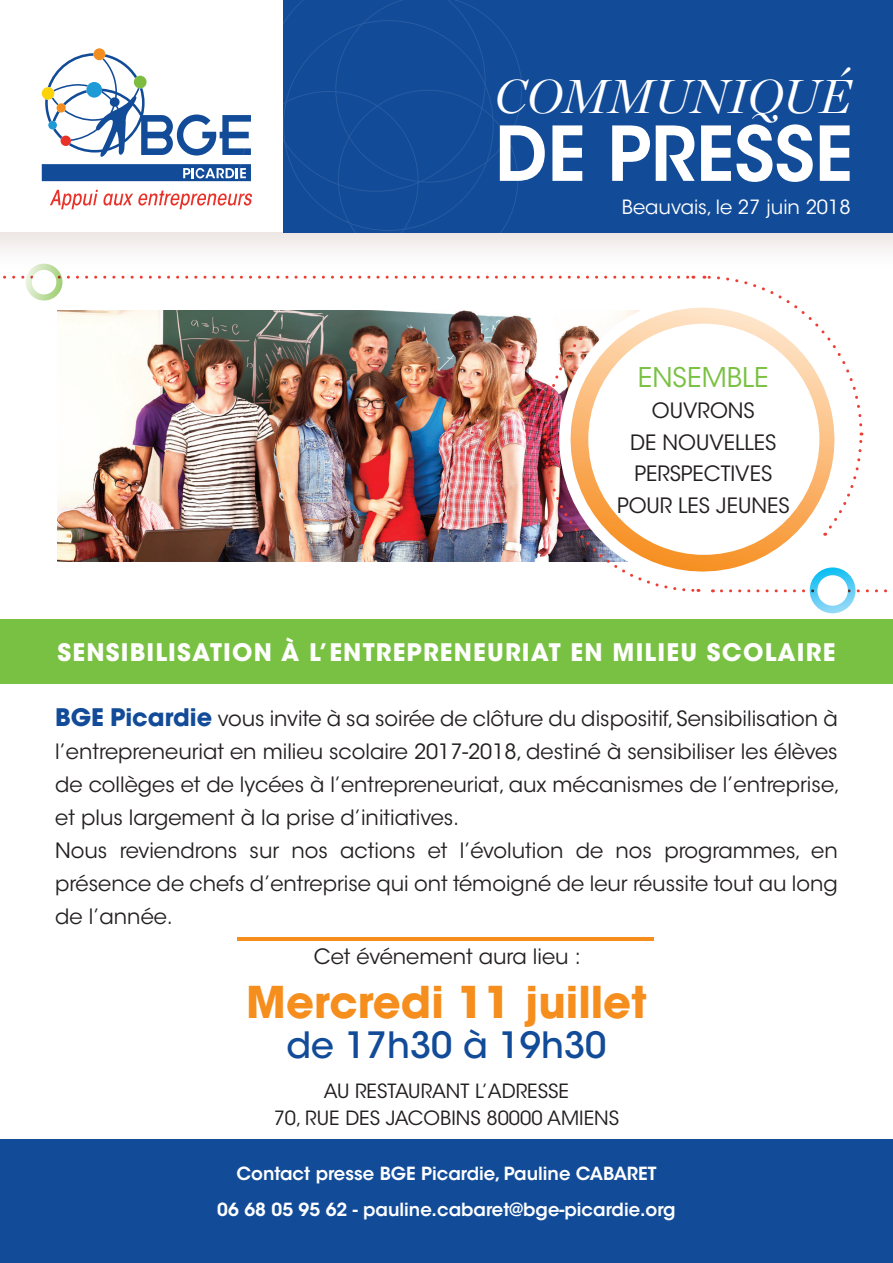
<style>
.page{position:relative;width:893px;height:1263px;background:#fff}
.page>*{position:absolute;margin:0;border:0;box-sizing:border-box;transform-origin:0 0}
.t1{font:600 74.85px "ITC Avant Garde Std";color:#fff;scale:.96 1}
.t2{font:italic 47.25px "Chronicle Display";color:#fff}
.t3{font:700 43.5px "ITC Avant Garde Std";color:#f68e1e}
.t4{font:500 36px "ITC Avant Garde Std";color:#124b98}
.t5{font:27px "ITC Avant Garde Std";color:#79c142}
.t6{font:700 24px "ITC Avant Garde Std";letter-spacing:.05em;color:#fff}
.t7{font:21px/33px "ITC Avant Garde Std";color:#231f20;text-align:justify}
.t8{font:19.5px "ITC Avant Garde Std";color:#231f20}
.t9{font:19.5px "ITC Avant Garde Std";color:#fff}
.t10{font:600 18px "ITC Avant Garde Std";color:#fff}
.s1{font-weight:700;font-size:24px;color:#124b98}
</style>
<div class="page">
<div style="left:0;top:0;width:893px;height:272px;background:#f6f2f1"></div>
<div style="left:0;top:0;width:893px;height:231px;background:#fff"></div>
<svg style="left:50px;top:190px;width:202px;height:19px"></svg>
<svg style="left:45px;top:53px;width:206px;height:104px"></svg>
<div style="left:57px;top:103px;width:9px;height:10px;background:#f28d20;border-radius:50%"></div>
<div style="left:48px;top:121px;width:9px;height:8px;background:#1e9bd7;border-radius:50%"></div>
<div style="left:86px;top:82px;width:16px;height:16px;background:#1e9bd7;border-radius:50%"></div>
<div style="left:93px;top:48px;width:12px;height:12px;background:#f28d20;border-radius:50%"></div>
<div style="left:61px;top:136px;width:10px;height:10px;background:#e83129;border-radius:50%"></div>
<div style="left:42px;top:87px;width:12px;height:13px;background:#fcd308;border-radius:50%"></div>
<div style="left:134px;top:76px;width:13px;height:12px;background:#7dbc41;border-radius:50%"></div>
<div style="left:42px;top:164px;width:209px;height:17px;background:#124b98"></div>
<svg style="left:183px;top:168px;width:63px;height:10px"></svg>
<div style="left:283px;top:0;width:610px;height:232px;background:#124b98"></div>
<svg style="left:283px;top:0;width:239px;height:191px"></svg>
<hr style="left:237px;top:938px;width:417px;height:3px;background:#f68e1e">
<div style="left:0;top:1140px;width:892px;height:123px;background:#124b98"></div>
<div style="left:0;top:620px;width:893px;height:64px;background:#79c142"></div>
<svg style="left:810px;top:567px;width:45px;height:46px"></svg>
<div style="left:817px;top:575px;width:31px;height:31px;background:#fff;border-radius:50%"></div>
<img style="left:0;top:262px;width:893px;height:331px">
<p class="t2" style="left:495px;top:60px;width:358px">COMMUNIQUÉ</p>
<p class="t1" style="left:495px;top:106px;width:375px">DE PRESSE</p>
<p class="t9" style="left:622px;top:195px;width:230px">Beauvais, le 27 juin 2018</p>
<p class="t5" style="left:638px;top:361px;width:132px">ENSEMBLE</p>
<p class="t7" style="left:652px;top:395px;width:104px">OUVRONS</p>
<p class="t7" style="left:630px;top:426px;width:148px">DE NOUVELLES</p>
<p class="t7" style="left:634px;top:458px;width:139px">PERSPECTIVES</p>
<p class="t7" style="left:617px;top:489px;width:174px">POUR LES JEUNES</p>
<p class="t6" style="left:58px;top:636px;width:779px">SENSIBILISATION À L’ENTREPRENEURIAT EN MILIEU SCOLAIRE</p>
<p class="t7" style="left:55px;top:702px;width:786px"><span class="s1">BGE Picardie</span> vous invite à sa soirée de clôture du dispositif, Sensibilisation à l’entrepreneuriat en milieu scolaire 2017-2018, destiné à sensibiliser les élèves de collèges et de lycées à l’entrepreneuriat, aux mécanismes de l’entreprise, et plus largement à la prise d’initiatives.</p>
<p class="t7" style="left:55px;top:834px;width:784px">Nous reviendrons sur nos actions et l’évolution de nos programmes, en présence de chefs d’entreprise qui ont témoigné de leur réussite tout au long de l’année.</p>
<p class="t7" style="left:314px;top:940px;width:268px">Cet événement aura lieu :</p>
<p class="t3" style="left:246px;top:974px;width:402px">Mercredi 11 juillet</p>
<p class="t4" style="left:286px;top:1022px;width:322px">de 17h30 à 19h30</p>
<p class="t8" style="left:324px;top:1079px;width:247px">AU RESTAURANT L’ADRESSE</p>
<p class="t8" style="left:274px;top:1106px;width:347px">70, RUE DES JACOBINS 80000 AMIENS</p>
<p class="t10" style="left:236px;top:1161px;width:422px">Contact presse BGE Picardie, Pauline CABARET</p>
<p class="t10" style="left:217px;top:1197px;width:460px">06 68 05 95 62 - pauline.cabaret@bge-picardie.org</p>
</div>
